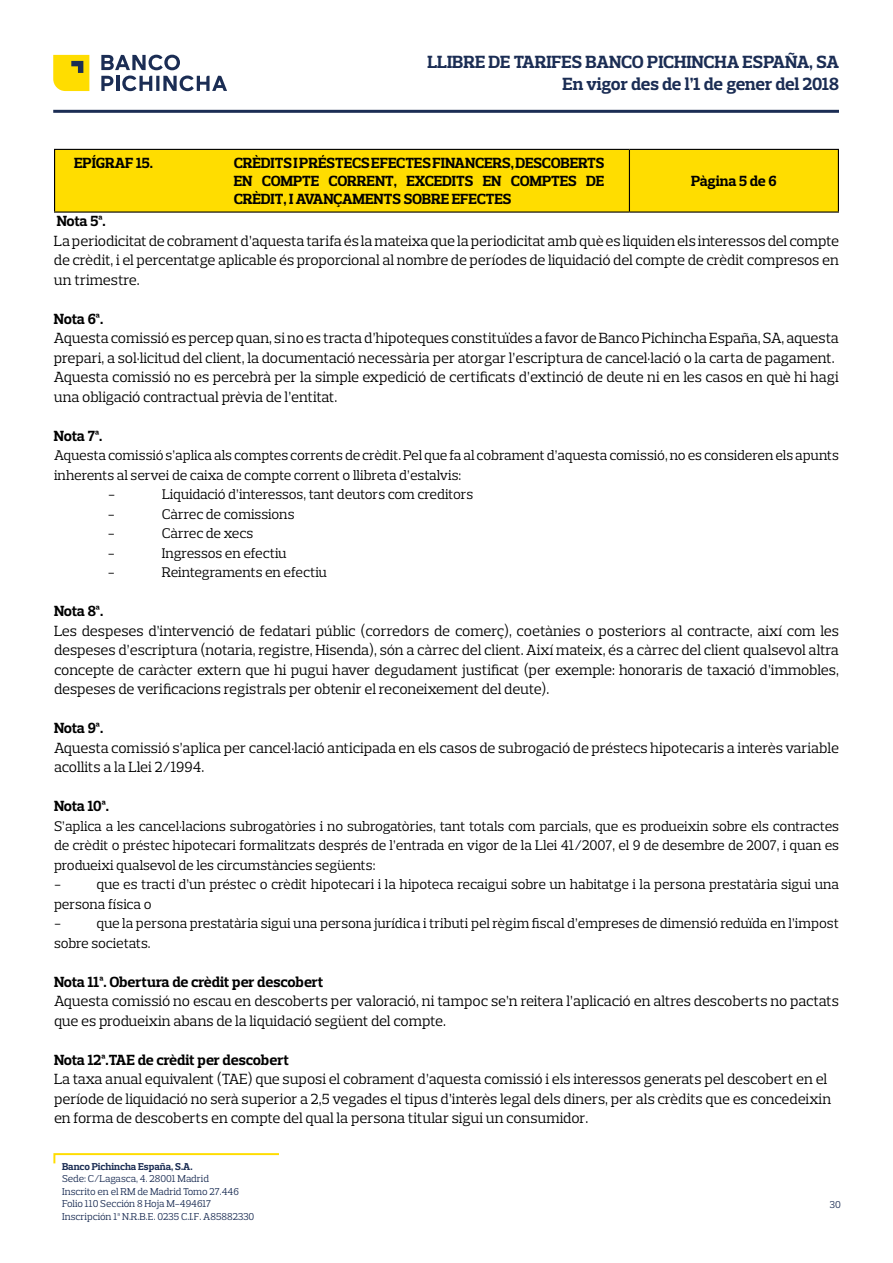
<style>
.page{position:relative;width:893px;height:1263px;background:#fff}
.page>*{position:absolute;margin:0;border:0;box-sizing:border-box;transform-origin:0 0}
.t1{font:700 18px/21.6px "Prelo Slab";letter-spacing:-.005em;color:#1b2d54;text-align:right}
.t2{font:15px/19.5px "Prelo Slab";letter-spacing:-.01em;color:#000}
.t3{font:700 15px/18px "Prelo Slab";letter-spacing:-.005em;color:#000;text-align:justify}
.t4{font:14.25px/19.5px "Prelo Slab";letter-spacing:-.01em;color:#000}
.t5{font:10.2px/12.5px "Prelo Slab";color:#1b2d54}
.t6{font:700 10.2px "Prelo Slab";letter-spacing:-.01em;color:#1b2d54}
</style>
<div class="page">
<svg style="left:53px;top:55px;width:36px;height:36px"></svg>
<svg style="left:101px;top:55px;width:79px;height:15px"></svg>
<hr style="left:116px;top:76px;width:3px;height:15px;background:#1b2d54">
<svg style="left:101px;top:76px;width:12px;height:15px"></svg>
<svg style="left:122px;top:76px;width:105px;height:15px"></svg>
<hr style="left:53px;top:110px;width:786px;height:3px;background:#1b2d54">
<svg style="left:53px;top:1153px;width:226px;height:11px"></svg>
<div style="left:55px;top:150px;width:783px;height:61px;background:#fd0"></div>
<hr style="left:54px;top:149px;width:575px;height:1px;background:#000">
<hr style="left:54px;top:150px;width:1px;height:61px;background:#000">
<hr style="left:629px;top:149px;width:210px;height:1px;background:#000">
<hr style="left:629px;top:150px;width:1px;height:61px;background:#000">
<hr style="left:838px;top:150px;width:1px;height:61px;background:#000">
<hr style="left:54px;top:211px;width:575px;height:2px;background:#000">
<hr style="left:629px;top:211px;width:210px;height:2px;background:#000">
<p class="t1" style="left:427px;top:51px;width:413px">LLIBRE DE TARIFES BANCO PICHINCHA ESPAÑA, SA<br>En vigor des de l’1 de gener del 2018</p>
<p class="t3" style="left:74px;top:154px;width:80px">EPÍGRAF 15.</p>
<p class="t3" style="left:234px;top:154px;width:372px">CRÈDITS I PRÉSTECS EFECTES FINANCERS, DESCOBERTS EN COMPTE CORRENT, EXCEDITS EN COMPTES DE CRÈDIT, I AVANÇAMENTS SOBRE EFECTES</p>
<p class="t3" style="left:691px;top:172px;width:87px">Pàgina 5 de 6</p>
<p class="t3" style="left:57px;top:212px;width:51px">Nota 5ª.</p>
<p class="t2" style="left:54px;top:231px;width:786px;text-align:justify">La periodicitat de cobrament d’aquesta tarifa és la mateixa que la periodicitat amb què es liquiden els interessos del compte de crèdit, i el percentatge aplicable és proporcional al nombre de períodes de liquidació del compte de crèdit compresos en un trimestre.</p>
<p class="t3" style="left:54px;top:309px;width:51px">Nota 6ª.</p>
<p class="t2" style="left:54px;top:328px;width:786px">Aquesta comissió es percep quan, si no es tracta d’hipoteques constituïdes a favor de Banco Pichincha España, SA, aquesta prepari, a sol·licitud del client, la documentació necessària per atorgar l’escriptura de cancel·lació o la carta de pagament.<br>Aquesta comissió no es percebrà per la simple expedició de certificats d’extinció de deute ni en les casos en què hi hagi una obligació contractual prèvia de l’entitat.</p>
<p class="t3" style="left:54px;top:426px;width:50px">Nota 7ª.</p>
<p class="t4" style="left:54px;top:446px;width:786px">Aquesta comissió s’aplica als comptes corrents de crèdit. Pel que fa al cobrament d’aquesta comissió, no es consideren els apunts</p>
<p class="t4" style="left:54px;top:465px;width:409px">inherents al servei de caixa de compte corrent o llibreta d’estalvis:</p>
<p class="t4" style="left:108px;top:484px;width:9px">-</p>
<p class="t4" style="left:162px;top:484px;width:313px">Liquidació d’interessos, tant deutors com creditors</p>
<p class="t4" style="left:108px;top:504px;width:9px">-</p>
<p class="t4" style="left:162px;top:504px;width:134px">Càrrec de comissions</p>
<p class="t4" style="left:108px;top:523px;width:9px">-</p>
<p class="t4" style="left:162px;top:523px;width:93px">Càrrec de xecs</p>
<p class="t4" style="left:108px;top:543px;width:9px">-</p>
<p class="t4" style="left:162px;top:543px;width:126px">Ingressos en efectiu</p>
<p class="t4" style="left:108px;top:562px;width:9px">-</p>
<p class="t4" style="left:162px;top:562px;width:166px">Reintegraments en efectiu</p>
<p class="t3" style="left:54px;top:602px;width:51px">Nota 8ª.</p>
<p class="t2" style="left:54px;top:621px;width:786px;text-align:justify">Les despeses d’intervenció de fedatari públic (corredors de comerç), coetànies o posteriors al contracte, així com les despeses d’escriptura (notaria, registre, Hisenda), són a càrrec del client. Així mateix, és a càrrec del client qualsevol altra concepte de caràcter extern que hi pugui haver degudament justificat (per exemple: honoraris de taxació d’immobles, despeses de verificacions registrals per obtenir el reconeixement del deute).</p>
<p class="t3" style="left:54px;top:719px;width:51px">Nota 9ª.</p>
<p class="t2" style="left:54px;top:738px;width:786px">Aquesta comissió s’aplica per cancel·lació anticipada en els casos de subrogació de préstecs hipotecaris a interès variable acollits a la Llei 2/1994.</p>
<p class="t3" style="left:54px;top:797px;width:57px">Nota 10ª.</p>
<p class="t4" style="left:54px;top:816px;width:786px">S’aplica a les cancel·lacions subrogatòries i no subrogatòries, tant totals com parcials, que es produeixin sobre els contractes de crèdit o préstec hipotecari formalitzats després de l’entrada en vigor de la Llei 41/2007, el 9 de desembre de 2007, i quan es produeixi qualsevol de les circumstàncies següents:<br>-</p>
<p class="t4" style="left:54px;top:874px;width:786px;text-indent:43px">que es tracti d’un préstec o crèdit hipotecari i la hipoteca recaigui sobre un habitatge i la persona prestatària sigui una persona física o<br>-</p>
<p class="t4" style="left:54px;top:913px;width:786px;text-indent:43px">que la persona prestatària sigui una persona jurídica i tributi pel règim fiscal d’empreses de dimensió reduïda en l’impost sobre societats.</p>
<p class="t3" style="left:54px;top:972px;width:271px">Nota 11ª. Obertura de crèdit per descobert</p>
<p class="t2" style="left:54px;top:991px;width:786px">Aquesta comissió no escau en descoberts per valoració, ni tampoc se’n reitera l’aplicació en altres descoberts no pactats que es produeixin abans de la liquidació següent del compte.</p>
<p class="t3" style="left:54px;top:1050px;width:236px">Nota 12ª.TAE de crèdit per descobert</p>
<p class="t2" style="left:54px;top:1069px;width:779px">La taxa anual equivalent (TAE) que suposi el cobrament d’aquesta comissió i els interessos generats pel descobert en el període de liquidació no serà superior a 2,5 vegades el tipus d’interès legal dels diners, per als crèdits que es concedeixin en forma de descoberts en compte del qual la persona titular sigui un consumidor.</p>
<p class="t6" style="left:62px;top:1160px;width:132px">Banco Pichincha España, S.A.</p>
<p class="t5" style="left:62px;top:1173px;width:194px">Sede: C/Lagasca, 4. 28001 Madrid<br>Inscrito en el RM de Madrid Tomo 27.446<br>Folio 110 Sección 8 Hoja M-494617<br>Inscripción 1ª N.R.B.E. 0235 C.I.F. A85882330</p>
<p class="t5" style="left:830px;top:1198px;width:13px">30</p>
</div>
